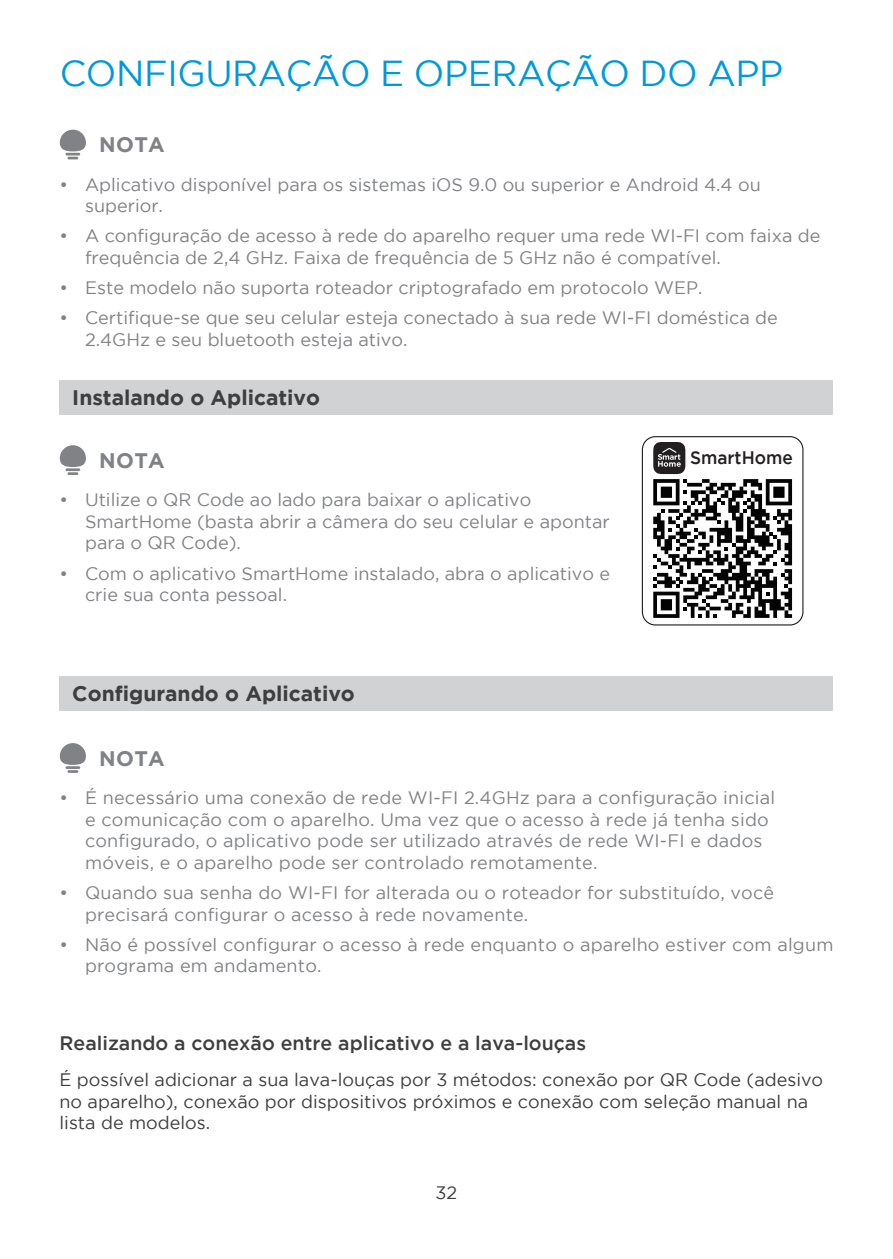
<style>
.page{position:relative;width:893px;height:1259px;background:#fff}
.page>*{position:absolute;margin:0;border:0;box-sizing:border-box;transform-origin:0 0}
.t1{font:36px "Gotham";letter-spacing:-.01em;color:#0099da}
.t2{font:700 21px "Gotham";color:#3e3e3f}
.t3{font:700 21px "Gotham";letter-spacing:.015em;color:#808285}
.t4{font:500 19.5px "Gotham";color:#3e3e3f}
.t5{font:18px/21.6px "Gotham";color:#808285}
.t6{font:18px/21.6px "Gotham";color:#3e3e3f}
.t7{font:500 18px "Gotham";color:#231f20;scale:.95 1}
</style>
<div class="page">
<div style="left:60px;top:381px;width:773px;height:34px;background:#d1d2d4"></div>
<div style="left:60px;top:676px;width:773px;height:34px;background:#d1d2d4"></div>
<svg style="left:60px;top:130px;width:26px;height:29px"></svg>
<svg style="left:60px;top:743px;width:26px;height:30px"></svg>
<svg style="left:60px;top:445px;width:26px;height:30px"></svg>
<div style="left:642px;top:436px;width:161px;height:189px;border:1px solid #231f20;border-radius:13px"></div>
<svg style="left:653px;top:442px;width:139px;height:176px"></svg>
<h1 class="t1" style="left:60px;top:60px;width:725px">CONFIGURAÇÃO E OPERAÇÃO DO APP</h1>
<p class="t3" style="left:99px;top:137px;width:67px">NOTA</p>
<p class="t5" style="left:85px;top:175px;width:677px;text-indent:-26px">• Aplicativo disponível para os sistemas iOS 9.0 ou superior e Android 4.4 ou superior.</p>
<p class="t5" style="left:85px;top:226px;width:737px;text-indent:-26px">• A configuração de acesso à rede do aparelho requer uma rede WI-FI com faixa de frequência de 2,4 GHz. Faixa de frequência de 5 GHz não é compatível.</p>
<p class="t5" style="left:60px;top:278px;width:644px">• Este modelo não suporta roteador criptografado em protocolo WEP.</p>
<p class="t5" style="left:85px;top:308px;width:694px;text-indent:-26px">• Certifique-se que seu celular esteja conectado à sua rede WI-FI doméstica de<br>2.4GHz e seu bluetooth esteja ativo.</p>
<p class="t2" style="left:72px;top:390px;width:249px">Instalando o Aplicativo</p>
<p class="t3" style="left:99px;top:452px;width:67px">NOTA</p>
<p class="t5" style="left:85px;top:490px;width:526px;text-indent:-26px">• Utilize o QR Code ao lado para baixar o aplicativo<br>SmartHome (basta abrir a câmera do seu celular e apontar para o QR Code).</p>
<p class="t5" style="left:85px;top:563px;width:527px;text-indent:-26px">• Com o aplicativo SmartHome instalado, abra o aplicativo e crie sua conta pessoal.</p>
<p class="t2" style="left:72px;top:685px;width:284px">Configurando o Aplicativo</p>
<p class="t3" style="left:99px;top:750px;width:67px">NOTA</p>
<p class="t7" style="left:690px;top:451px;width:110px">SmartHome</p>
<p class="t5" style="left:85px;top:788px;width:692px;text-indent:-26px">• É necessário uma conexão de rede WI-FI 2.4GHz para a configuração inicial e comunicação com o aparelho. Uma vez que o acesso à rede já tenha sido configurado, o aplicativo pode ser utilizado através de rede WI-FI e dados móveis, e o aparelho pode ser controlado remotamente.</p>
<p class="t5" style="left:85px;top:883px;width:691px;text-indent:-26px">• Quando sua senha do WI-FI for alterada ou o roteador for substituído, você precisará configurar o acesso à rede novamente.</p>
<p class="t5" style="left:85px;top:934px;width:750px;text-indent:-26px">• Não é possível configurar o acesso à rede enquanto o aparelho estiver com algum programa em andamento.</p>
<p class="t4" style="left:60px;top:1035px;width:528px">Realizando a conexão entre aplicativo e a lava-louças</p>
<p class="t6" style="left:60px;top:1070px;width:765px">É possível adicionar a sua lava-louças por 3 métodos: conexão por QR Code (adesivo no aparelho), conexão por dispositivos próximos e conexão com seleção manual na lista de modelos.</p>
<p class="t6" style="left:436px;top:1183px;width:23px">32</p>
</div>
